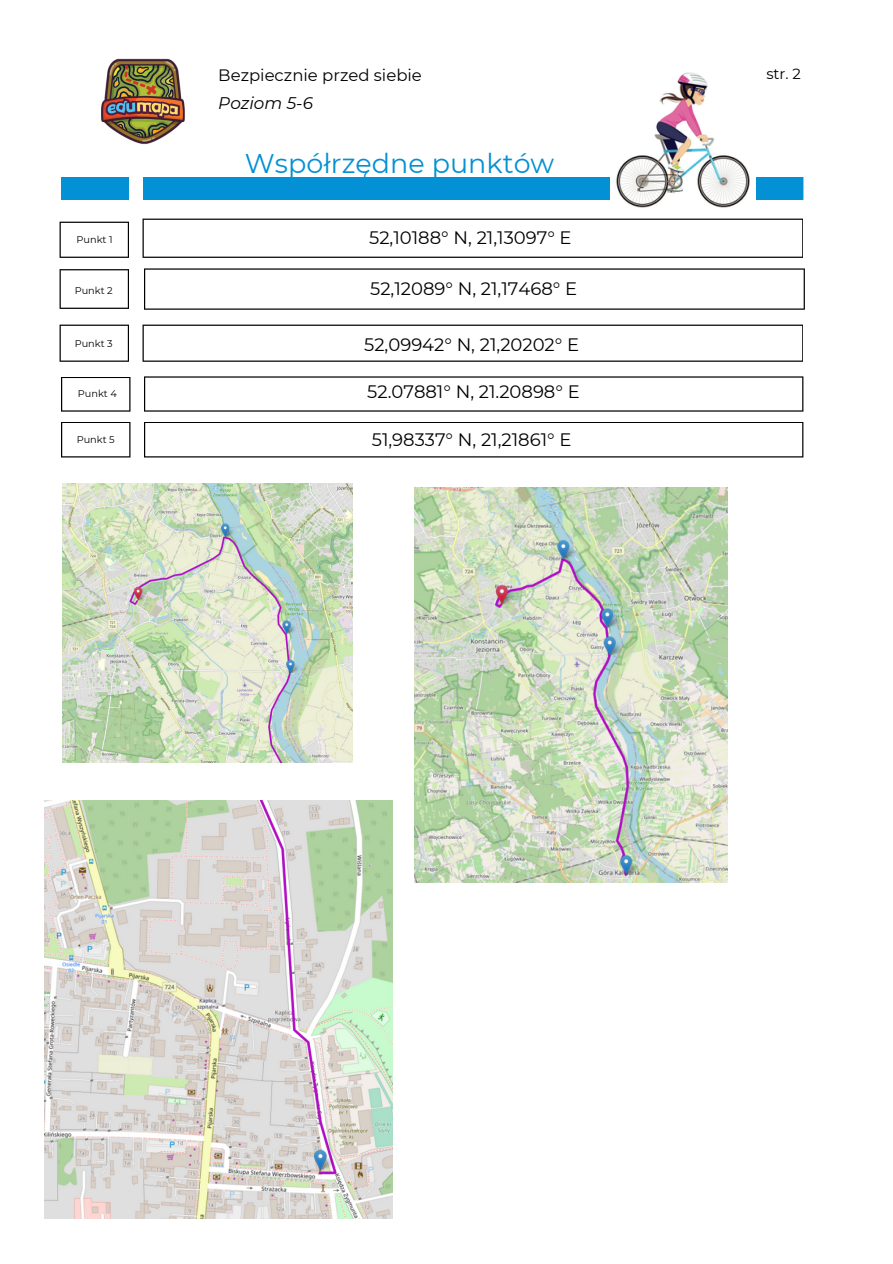
<style>
.page{position:relative;width:893px;height:1264px;background:#fff}
.page>*{position:absolute;margin:0;border:0;box-sizing:border-box;transform-origin:0 0}
.t1{font:27px "Montserrat";color:#0490d4}
.t2{font:18px "Montserrat";color:#000}
.t3{font:italic 16.8px "Montserrat";color:#000}
.t4{font:16.5px "Montserrat";color:#000}
.t5{font:14.85px "Montserrat";color:#000}
.t6{font:9.75px "Montserrat";color:#000}
</style>
<div class="page">
<div style="left:61px;top:177px;width:67px;height:23px;background:#0490d4"></div>
<div style="left:143px;top:177px;width:660px;height:23px;background:#0490d4"></div>
<svg style="left:142px;top:218px;width:661px;height:40px"></svg>
<svg style="left:144px;top:268px;width:660px;height:42px"></svg>
<svg style="left:142px;top:324px;width:661px;height:38px"></svg>
<svg style="left:144px;top:376px;width:659px;height:35px"></svg>
<svg style="left:60px;top:222px;width:69px;height:36px"></svg>
<svg style="left:60px;top:269px;width:69px;height:40px"></svg>
<svg style="left:60px;top:324px;width:69px;height:38px"></svg>
<svg style="left:61px;top:377px;width:69px;height:34px"></svg>
<svg style="left:144px;top:422px;width:659px;height:35px"></svg>
<svg style="left:61px;top:422px;width:69px;height:35px"></svg>
<img style="left:101px;top:58px;width:84px;height:87px">
<img style="left:610px;top:72px;width:145px;height:136px">
<img style="left:63px;top:483px;width:290px;height:279px">
<img style="left:414px;top:488px;width:313px;height:394px">
<img style="left:45px;top:800px;width:347px;height:418px">
<p class="t6" style="left:76px;top:234px;width:38px">Punkt 1</p>
<p class="t6" style="left:75px;top:285px;width:40px">Punkt 2</p>
<p class="t6" style="left:75px;top:338px;width:40px">Punkt 3</p>
<p class="t6" style="left:78px;top:387px;width:40px">Punkt 4</p>
<p class="t6" style="left:77px;top:433px;width:40px">Punkt 5</p>
<p class="t4" style="left:218px;top:65px;width:205px">Bezpiecznie przed siebie</p>
<p class="t3" style="left:218px;top:93px;width:96px">Poziom 5-6</p>
<p class="t1" style="left:245px;top:147px;width:311px">Współrzędne punktów</p>
<p class="t2" style="left:369px;top:226px;width:204px">52,10188° N, 21,13097° E</p>
<p class="t2" style="left:370px;top:278px;width:208px">52,12089° N, 21,17468° E</p>
<p class="t2" style="left:364px;top:333px;width:216px">52,09942° N, 21,20202° E</p>
<p class="t2" style="left:367px;top:380px;width:214px">52.07881° N, 21.20898° E</p>
<p class="t2" style="left:372px;top:428px;width:201px">51,98337° N, 21,21861° E</p>
<p class="t5" style="left:766px;top:65px;width:36px">str. 2</p>
</div>
